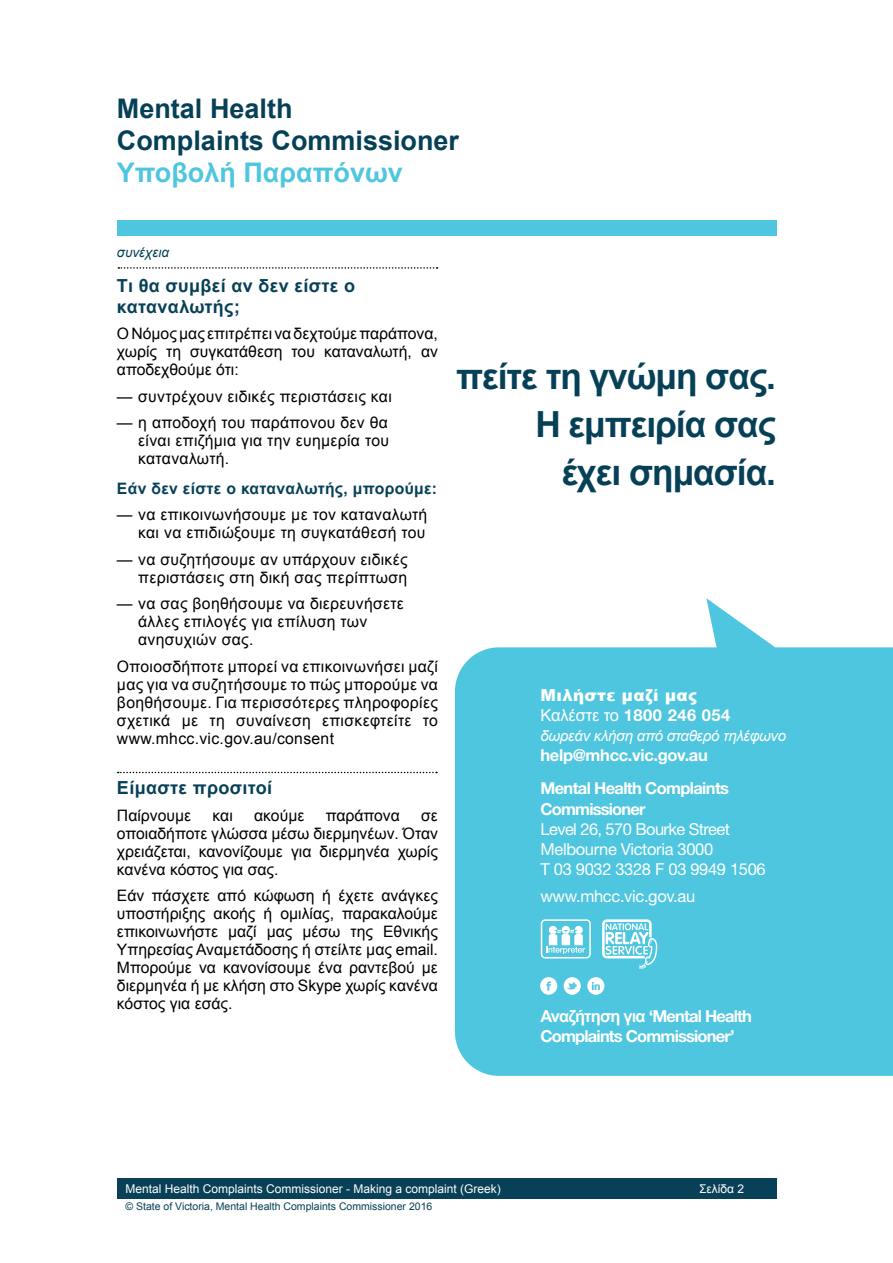
<style>
.page{position:relative;width:893px;height:1263px;background:#fff}
.page>*{position:absolute;margin:0;border:0;box-sizing:border-box;transform-origin:0 0}
.t1{font:700 36px/48px "Arial";letter-spacing:-.03em;color:#064057;text-align:right}
.t2{font:700 27px/32.4px "Arial";color:#064057}
.t3{font:700 27px "Arial";color:#4fc6df}
.t4{font:700 18px/21px "Arial";letter-spacing:.02em;color:#064057}
.t5{font:16.5px/20.2px "Helvetica Neue";letter-spacing:-.02em;color:#fff}
.t6{font:700 16.5px/20.2px "Helvetica Neue";letter-spacing:-.05em;color:#fff}
.t7{font:900 16.5px/20.2px "Arial";letter-spacing:.03em;color:#fff}
.t8{font:700 16.5px "Helvetica Neue";letter-spacing:-.02em;color:#fff}
.t9{font:15.75px/18px "Arial";letter-spacing:.005em;color:#000}
.t10{font:700 15.75px "Arial";letter-spacing:.02em;color:#064057}
.t11{font:italic 15px "Arial";letter-spacing:-.02em;color:#fff}
.t12{font:italic 13.5px "Arial";color:#064057}
.t13{font:12px "Arial";color:#fff}
.t14{font:10.5px "Arial";color:#064057}
.s1{font-weight:400}
.s2{font-family:"Helvetica Neue";font-weight:700}
.s3{font-weight:700}
.s4{font-family:"Arial"}
</style>
<div class="page">
<div style="left:117px;top:1178px;width:659px;height:21px;background:#084057"></div>
<div style="left:117px;top:220px;width:659px;height:16px;background:#4ec6df"></div>
<svg style="left:118px;top:267px;width:320px;height:2px"></svg>
<svg style="left:455px;top:598px;width:438px;height:478px;background:#61cbe2"></svg>
<div style="left:564px;top:977px;width:17px;height:18px;background:#fff;border-radius:50%"></div>
<svg style="left:567px;top:982px;width:10px;height:7px"></svg>
<div style="left:540px;top:977px;width:17px;height:18px;background:#fff;border-radius:50%"></div>
<svg style="left:546px;top:981px;width:5px;height:10px"></svg>
<div style="left:587px;top:977px;width:17px;height:18px;background:#fff;border-radius:50%"></div>
<svg style="left:592px;top:982px;width:8px;height:8px"></svg>
<svg style="left:602px;top:919px;width:55px;height:50px"></svg>
<svg style="left:541px;top:919px;width:50px;height:39px"></svg>
<svg style="left:118px;top:772px;width:319px;height:1px"></svg>
<h2 class="t2" style="left:117px;top:93px;width:344px">Mental Health<br>Complaints Commissioner</h2>
<h2 class="t3" style="left:117px;top:155px;width:287px">Υποβολή Παραπόνων</h2>
<p class="t12" style="left:117px;top:243px;width:54px">συνέχεια</p>
<p class="t4" style="left:117px;top:275px;width:240px">Τι θα συμβεί αν δεν είστε ο καταναλωτής;</p>
<p class="t9" style="left:117px;top:325px;width:322px;text-align:right">ΟΝόμοςμαςεπιτρέπειναδεχτούμεπαράπονα, αν</p>
<p class="t9" style="left:190px;top:343px;width:94px">συγκατάθεση</p>
<p class="t9" style="left:117px;top:343px;width:123px">χωρίς αποδεχθούμε ότι:</p>
<p class="t9" style="left:117px;top:387px;width:276px">— συντρέχουν ειδικές περιστάσεις και</p>
<p class="t9" style="left:138px;top:414px;width:252px;text-align:justify;text-indent:-21px">— η αποδοχή του παράπονου δεν θα είναι επιζήμια για την ευημερία του καταναλωτή.</p>
<p class="t10" style="left:117px;top:478px;width:322px">Εάν δεν είστε ο καταναλωτής, μπορούμε:</p>
<p class="t9" style="left:117px;top:506px;width:312px;text-align:right">— να επικοινωνήσουμε με τον καταναλωτή και να επιδιώξουμε τη συγκατάθεσή του</p>
<p class="t9" style="left:117px;top:550px;width:292px;text-align:right">— να συζητήσουμε αν υπάρχουν ειδικές περιστάσεις στη δική σας περίπτωση</p>
<p class="t9" style="left:138px;top:595px;width:267px;text-indent:-21px">— να σας βοηθήσουμε να διερευνήσετε άλλες επιλογές για επίλυση των ανησυχιών σας.</p>
<p class="t9" style="left:117px;top:657px;width:322px;text-align:right">Οποιοσδήποτε μπορεί να επικοινωνήσει μαζί μας για να συζητήσουμε το πώς μπορούμε να βοηθήσουμε. Για περισσότερες πληροφορίες το</p>
<p class="t9" style="left:324px;top:343px;width:89px">καταναλωτή,</p>
<p class="t9" style="left:166px;top:343px;width:16px">τη</p>
<p class="t9" style="left:292px;top:343px;width:25px">του</p>
<p class="t9" style="left:117px;top:711px;width:219px">σχετικά www.mhcc.vic.gov.au/consent</p>
<p class="t4" style="left:117px;top:778px;width:157px">Είμαστε προσιτοί</p>
<p class="t9" style="left:236px;top:711px;width:76px">συναίνεση</p>
<p class="t9" style="left:322px;top:711px;width:91px">επισκεφτείτε</p>
<p class="t9" style="left:182px;top:711px;width:18px">με</p>
<p class="t9" style="left:209px;top:711px;width:17px">τη</p>
<p class="t9" style="left:117px;top:806px;width:76px">Παίρνουμε</p>
<p class="t9" style="left:117px;top:824px;width:322px">οποιαδήποτε γλώσσα μέσω διερμηνέων. Όταν</p>
<p class="t9" style="left:398px;top:842px;width:42px">χωρίς</p>
<p class="t9" style="left:254px;top:806px;width:52px">ακούμε</p>
<p class="t9" style="left:326px;top:806px;width:76px">παράπονα</p>
<p class="t9" style="left:213px;top:806px;width:22px">και</p>
<p class="t9" style="left:421px;top:806px;width:18px">σε</p>
<p class="t9" style="left:117px;top:842px;width:163px">χρειάζεται,<br>κανένα κόστος για σας.</p>
<p class="t9" style="left:199px;top:842px;width:86px">κανονίζουμε</p>
<p class="t9" style="left:320px;top:842px;width:72px">διερμηνέα</p>
<p class="t9" style="left:291px;top:842px;width:22px">για</p>
<p class="t9" style="left:117px;top:887px;width:29px">Εάν</p>
<p class="t9" style="left:152px;top:887px;width:60px">πάσχετε</p>
<p class="t9" style="left:217px;top:887px;width:30px">από</p>
<p class="t9" style="left:254px;top:887px;width:62px">κώφωση</p>
<p class="t9" style="left:322px;top:887px;width:10px">ή</p>
<p class="t9" style="left:338px;top:887px;width:37px">έχετε</p>
<p class="t9" style="left:382px;top:887px;width:58px">ανάγκες</p>
<p class="t9" style="left:117px;top:905px;width:90px">υποστήριξης</p>
<p class="t9" style="left:214px;top:905px;width:43px">ακοής</p>
<p class="t9" style="left:264px;top:905px;width:10px">ή</p>
<p class="t9" style="left:280px;top:905px;width:55px">ομιλίας,</p>
<p class="t9" style="left:342px;top:905px;width:97px">παρακαλούμε</p>
<p class="t9" style="left:383px;top:923px;width:56px">Εθνικής</p>
<p class="t9" style="left:117px;top:923px;width:322px">επικοινωνήστε<br>Υπηρεσίας Αναμετάδοσης ή στείλτε μας email.<br>Μπορούμε να κανονίσουμε ένα ραντεβού με διερμηνέα ή με κλήση στο Skype χωρίς κανένα κόστος για εσάς.</p>
<p class="t9" style="left:228px;top:923px;width:30px">μαζί</p>
<p class="t9" style="left:302px;top:923px;width:40px">μέσω</p>
<p class="t9" style="left:267px;top:923px;width:27px">μας</p>
<p class="t9" style="left:351px;top:923px;width:24px">της</p>
<p class="t1" style="left:456px;top:354px;width:321px">πείτε τη γνώμη σας.</p>
<p class="t1" style="left:535px;top:402px;width:242px">H εμπειρία σας έχει σημασία.</p>
<p class="t7" style="left:540px;top:684px;width:191px">Μιλήστε μαζί μας<br><span class="s1">Καλέστε το</span> <span class="s2">1800 246 054</span></p>
<p class="t11" style="left:540px;top:726px;width:247px">δωρεάν κλήση από σταθερό τηλέφωνο</p>
<p class="t8" style="left:540px;top:745px;width:169px">help@mhcc.vic.gov.au</p>
<p class="t5" style="left:540px;top:778px;width:227px"><span class="s3">Mental Health Complaints<br>Commissioner<br></span>Level 26, 570 Bourke Street<br>Melbourne Victoria 3000<br>T 03 9032 3328 F 03 9949 1506</p>
<p class="t5" style="left:540px;top:886px;width:156px">www.mhcc.vic.gov.au</p>
<p class="t6" style="left:540px;top:1005px;width:213px"><span class="s4">Αναζήτηση για</span> ‘Mental Health<br>Complaints Commissioner‘</p>
<p class="t13" style="left:125px;top:1181px;width:377px">Mental Health Complaints Commissioner - Making a complaint (Greek(</p>
<p class="t14" style="left:125px;top:1200px;width:308px">© State of Victoria, Mental Health Complaints Commissioner 2016</p>
<p class="t13" style="left:699px;top:1181px;width:47px">Σελίδα 2</p>
</div>
